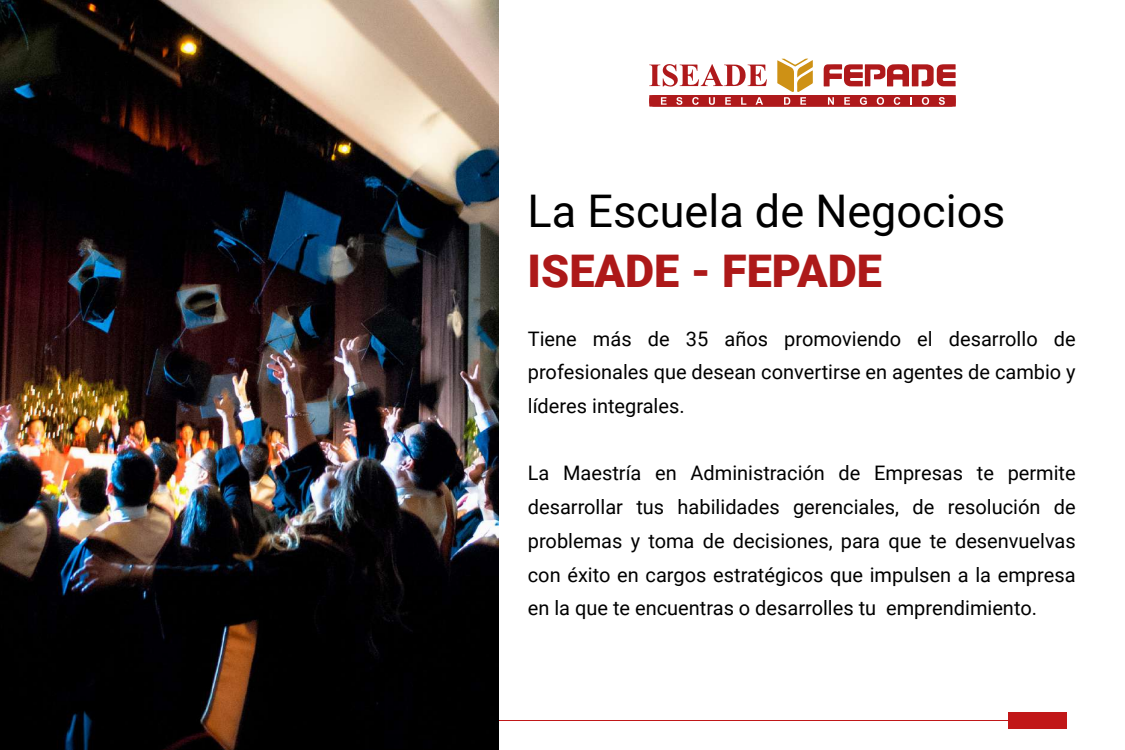
<style>
.page{position:relative;width:1125px;height:750px;background:#fff}
.page>*{position:absolute;margin:0;border:0;box-sizing:border-box;transform-origin:0 0}
.t1{font:45px "Roboto";color:#000}
.t2{font:900 45px "Roboto";color:#ad1919}
.t3{font:20px/33.8px "Roboto";color:#000;text-align:justify}
</style>
<div class="page">
<hr style="left:86px;top:721px;width:924px;height:1px;background:#c11718">
<div style="left:1009px;top:713px;width:58px;height:16px;background:#c11718"></div>
<img style="left:0;top:0;width:498px;height:750px">
<svg style="left:649px;top:58px;width:307px;height:49px"></svg>
<h1 class="t1" style="left:528px;top:179px;width:479px">La Escuela de Negocios</h1>
<h1 class="t2" style="left:528px;top:239px;width:356px">ISEADE - FEPADE</h1>
<p class="t3" style="left:528px;top:321px;width:549px">Tiene más de 35 años promoviendo el desarrollo de profesionales que desean convertirse en agentes de cambio y líderes integrales.</p>
<p class="t3" style="left:528px;top:456px;width:549px">La Maestría en Administración de Empresas te permite desarrollar tus habilidades gerenciales, de resolución de problemas y toma de decisiones, para que te desenvuelvas con éxito en cargos estratégicos que impulsen a la empresa en la que te encuentras o desarrolles tu emprendimiento.</p>
</div>
